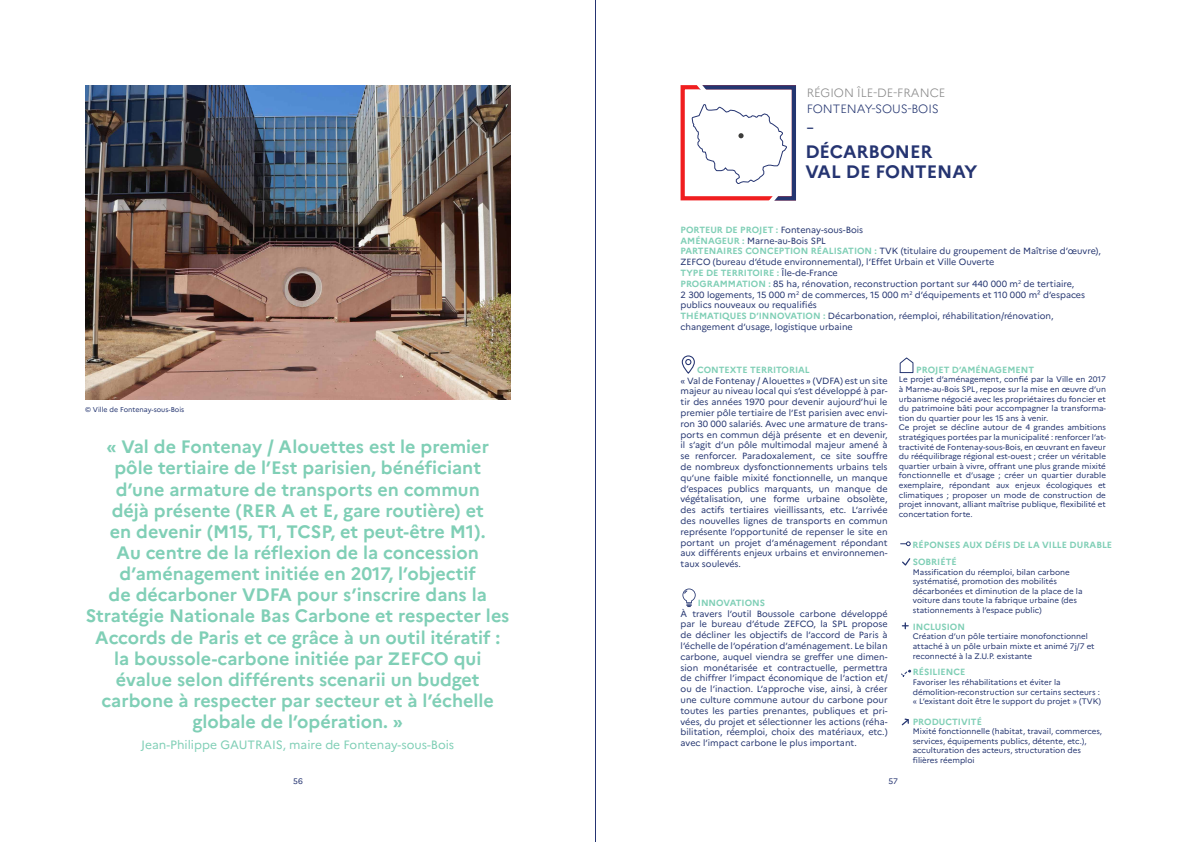
<style>
.page{position:relative;width:1191px;height:842px;background:#fff}
.page>*{position:absolute;margin:0;border:0;box-sizing:border-box;transform-origin:0 0}
.t1{font:300 22.4px "Marianne";color:#243570}
.t2{font:700 18px/21.1px "Marianne";color:#80cfb6;text-align:center}
.t3{font:700 18px/20px "Marianne";color:#253471}
.t4{font:12.1px "Marianne";color:#80cfb6}
.t5{font:300 12px "Marianne";color:#878787}
.t6{font:300 12px "Marianne";color:#243570}
.t7{font:9px/10.8px "Marianne";color:#243570;text-align:justify}
.t8{font:700 9px "Marianne";color:#80cfb6}
.t9{font:8px/9.6px "Marianne";color:#243570}
.t10{font:8px "Marianne";color:#253471}
.t11{font:7px "Marianne";color:#243570}
.s1{font-weight:700;color:#80cfb6}
</style>
<div class="page">
<hr style="left:595px;top:0;width:1px;height:842px;background:#253471">
<img style="left:85px;top:85px;width:425px;height:315px">
<svg style="left:902px;top:558px;width:9px;height:8px"></svg>
<svg style="left:902px;top:623px;width:6px;height:6px"></svg>
<svg style="left:901px;top:670px;width:10px;height:7px"></svg>
<svg style="left:901px;top:718px;width:8px;height:8px"></svg>
<svg style="left:682px;top:588px;width:13px;height:19px"></svg>
<svg style="left:899px;top:357px;width:15px;height:16px"></svg>
<svg style="left:681px;top:355px;width:14px;height:19px"></svg>
<svg style="left:900px;top:541px;width:10px;height:5px"></svg>
<div style="left:680px;top:85px;width:116px;height:115px;border:4px solid #f01e1f"></div>
<svg style="left:686px;top:85px;width:110px;height:116px"></svg>
<h3 class="t5" style="left:806px;top:83px;width:140px">RÉGION ÎLE-DE-FRANCE</h3>
<h3 class="t6" style="left:806px;top:99px;width:134px">FONTENAY-SOUS-BOIS</h3>
<h1 class="t1" style="left:806px;top:109px;width:8px">-</h1>
<h2 class="t3" style="left:805px;top:141px;width:173px">DÉCARBONER<br>VAL DE FONTENAY</h2>
<p class="t11" style="left:85px;top:404px;width:101px">© Ville de Fontenay-sous-Bois</p>
<p class="t2" style="left:86px;top:436px;width:425px">« Val de Fontenay / Alouettes est le premier pôle tertiaire de l’Est parisien, bénéficiant<br>d’une armature de transports en commun<br>déjà présente (RER A et E, gare routière) et<br>en devenir (M15, T1, TCSP, et peut-être M1).<br>Au centre de la réflexion de la concession d’aménagement initiée en 2017, l’objectif<br>de décarboner VDFA pour s’inscrire dans la Stratégie Nationale Bas Carbone et respecter les Accords de Paris et ce grâce à un outil itératif : la boussole-carbone initiée par ZEFCO qui évalue selon différents scenarii un budget carbone à respecter par secteur et à l’échelle globale de l’opération. »</p>
<h3 class="t4" style="left:141px;top:736px;width:315px">Jean-Philippe GAUTRAIS, maire de Fontenay-sous-Bois</h3>
<p class="t7" style="left:680px;top:223px;width:422px;text-align:left"><span class="s1">PORTEUR DE PROJET :</span> Fontenay-sous-Bois<br><span class="s1">AMÉNAGEUR :</span> Marne-au-Bois SPL<br><span class="s1">PARTENAIRES CONCEPTION RÉALISATION :</span> TVK (titulaire du groupement de Maîtrise d’œuvre), ZEFCO (bureau d’étude environnemental), l’Effet Urbain et Ville Ouverte<br><span class="s1">TYPE DE TERRITOIRE :</span> Île-de-France<br><span class="s1">PROGRAMMATION :</span> 85 ha, rénovation, reconstruction portant sur 440 000 m<sup>2</sup> de tertiaire,<br>2 300 logements, 15 000 m<sup>2</sup> de commerces, 15 000 m<sup>2</sup> d’équipements et 110 000 m² d’espaces publics nouveaux ou requalifiés<br><span class="s1">THÉMATIQUES D’INNOVATION :</span> Décarbonation, réemploi, réhabilitation/rénovation, changement d’usage, logistique urbaine</p>
<p class="t8" style="left:697px;top:364px;width:114px">CONTEXTE TERRITORIAL</p>
<p class="t7" style="left:680px;top:374px;width:208px">« Val de Fontenay / Alouettes » (VDFA) est un site majeur au niveau local qui s’est développé à par&shy;tir des années 1970 pour devenir aujourd’hui le premier pôle tertiaire de l’Est parisien avec envi&shy;ron 30 000 salariés. Avec une armature de trans&shy;ports en commun déjà présente et en devenir, il s’agit d’un pôle multimodal majeur amené à se renforcer. Paradoxalement, ce site souffre de nombreux dysfonctionnements urbains tels qu’une faible mixité fonctionnelle, un manque d’espaces publics marquants, un manque de végétalisation, une forme urbaine obsolète, des actifs tertiaires vieillissants, etc. L’arrivée des nouvelles lignes de transports en commun représente l’opportunité de repenser le site en portant un projet d’aménagement répondant aux différents enjeux urbains et environnemen&shy;taux soulevés.</p>
<p class="t8" style="left:698px;top:597px;width:69px">INNOVATIONS</p>
<p class="t7" style="left:680px;top:607px;width:208px">À travers l’outil Boussole carbone développé par le bureau d’étude ZEFCO, la SPL propose de décliner les objectifs de l’accord de Paris à l’échelle de l’opération d’aménagement. Le bilan carbone, auquel viendra se greffer une dimen&shy;sion monétarisée et contractuelle, permettra de chiffrer l’impact économique de l’action et/ ou de l’inaction. L’approche vise, ainsi, à créer une culture commune autour du carbone pour toutes les parties prenantes, publiques et pri&shy;vées, du projet et sélectionner les actions (réha&shy;bilitation, réemploi, choix des matériaux, etc.) avec l’impact carbone le plus important.</p>
<p class="t8" style="left:916px;top:364px;width:119px">PROJET D’AMÉNAGEMENT</p>
<p class="t9" style="left:899px;top:374px;width:208px">Le projet d’aménagement, confié par la Ville en 2017 à Marne-au-Bois SPL, repose sur la mise en œuvre d’un urbanisme négocié avec les propriétaires du foncier et du patrimoine bâti pour accompagner la transforma&shy;tion du quartier pour les 15 ans à venir.<br>Ce projet se décline autour de 4 grandes ambitions stratégiques portées par la municipalité : renforcer l’at&shy;tractivité de Fontenay-sous-Bois, en œuvrant en faveur du rééquilibrage régional est-ouest ; créer un véritable quartier urbain à vivre, offrant une plus grande mixité fonctionnelle et d’usage ; créer un quartier durable exemplaire, répondant aux enjeux écologiques et climatiques ; proposer un mode de construction de projet innovant, alliant maîtrise publique, flexibilité et concertation forte.</p>
<p class="t8" style="left:912px;top:539px;width:201px">RÉPONSES AUX DÉFIS DE LA VILLE DURABLE</p>
<p class="t8" style="left:912px;top:556px;width:45px">SOBRIÉTÉ</p>
<p class="t9" style="left:912px;top:566px;width:171px">Massification du réemploi, bilan carbone systématisé, promotion des mobilités décarbonées et diminution de la place de la voiture dans toute la fabrique urbaine (des stationnements à l’espace public)</p>
<p class="t8" style="left:912px;top:621px;width:54px">INCLUSION</p>
<p class="t9" style="left:912px;top:631px;width:183px">Création d’un pôle tertiaire monofonctionnel attaché à un pôle urbain mixte et animé 7j/7 et reconnecté à la Z.U.P. existante</p>
<p class="t8" style="left:912px;top:667px;width:54px">RÉSILIENCE</p>
<p class="t9" style="left:912px;top:677px;width:190px">Favoriser les réhabilitations et éviter la démolition-reconstruction sur certains secteurs : « L’existant doit être le support du projet » (TVK)</p>
<p class="t8" style="left:912px;top:716px;width:71px">PRODUCTIVITÉ</p>
<p class="t9" style="left:912px;top:726px;width:191px">Mixité fonctionnelle (habitat, travail, commerces, services, équipements publics, détente, etc.), acculturation des acteurs, structuration des filières réemploi</p>
<p class="t10" style="left:293px;top:775px;width:11px">56</p>
<p class="t10" style="left:888px;top:775px;width:11px">57</p>
</div>
